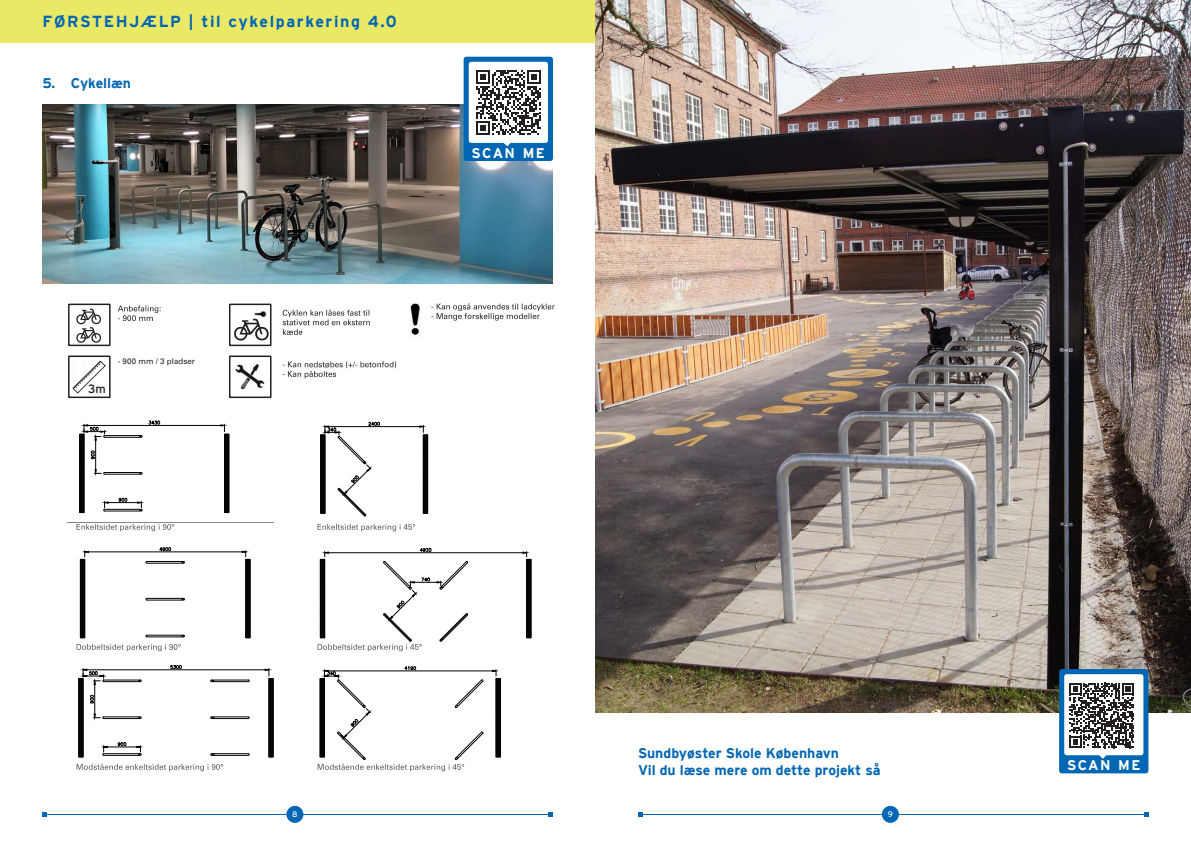
<style>
.page{position:relative;width:1191px;height:842px;background:#fff}
.page>*{position:absolute;margin:0;border:0;box-sizing:border-box;transform-origin:0 0}
.t1{font:700 16px "Interstate";letter-spacing:.1em;color:#0166b3}
.t2{font:700 14px "Interstate";color:#0166b3}
.t3{font:700 14px "Interstate";letter-spacing:.095em;color:#fff}
.t4{font:12px "Interstate";color:#231f20}
.t5{font:8px "Univers LT";color:#231f20}
.t6{font:8px "Interstate";color:#fff}
</style>
<div class="page">
<div style="left:0;top:0;width:595px;height:43px;background:#eae966"></div>
<div style="left:286px;top:806px;width:17px;height:17px;background:#0166b3;border-radius:50%"></div>
<hr style="left:45px;top:814px;width:506px;height:1px;background:#0166b3">
<svg style="left:43px;top:812px;width:4px;height:4px"></svg>
<svg style="left:549px;top:812px;width:4px;height:4px"></svg>
<svg style="left:76px;top:665px;width:425px;height:106px"></svg>
<svg style="left:76px;top:547px;width:456px;height:104px"></svg>
<svg style="left:67px;top:420px;width:362px;height:111px"></svg>
<img style="left:410px;top:304px;width:10px;height:31px">
<svg style="left:431px;top:303px;width:124px;height:18px"></svg>
<div style="left:68px;top:304px;width:43px;height:42px;border:2px solid #231f20"></div>
<img style="left:235px;top:364px;width:30px;height:26px">
<div style="left:229px;top:356px;width:42px;height:42px;border:2px solid #231f20"></div>
<div style="left:229px;top:304px;width:42px;height:42px;border:2px solid #231f20"></div>
<img style="left:72px;top:360px;width:33px;height:33px">
<div style="left:68px;top:356px;width:43px;height:42px;border:2px solid #231f20"></div>
<svg style="left:118px;top:305px;width:43px;height:16px"></svg>
<svg style="left:283px;top:309px;width:87px;height:26px"></svg>
<svg style="left:283px;top:361px;width:113px;height:17px"></svg>
<img style="left:43px;top:105px;width:510px;height:178px">
<img style="left:252px;top:306px;width:17px;height:13px">
<svg style="left:76px;top:309px;width:25px;height:34px"></svg>
<svg style="left:234px;top:319px;width:35px;height:22px"></svg>
<div style="left:463px;top:57px;width:90px;height:104px;background:#0166b3;border-radius:3px"></div>
<div style="left:469px;top:62px;width:79px;height:81px;background:#fff;border-radius:3px"></div>
<svg style="left:476px;top:70px;width:65px;height:76px"></svg>
<img style="left:595px;top:0;width:596px;height:713px">
<div style="left:1059px;top:669px;width:89px;height:104px;background:#0166b3;border-radius:3px"></div>
<div style="left:1064px;top:674px;width:79px;height:81px;background:#fff;border-radius:3px"></div>
<svg style="left:1069px;top:683px;width:65px;height:76px"></svg>
<div style="left:882px;top:806px;width:17px;height:17px;background:#0166b3;border-radius:50%"></div>
<hr style="left:640px;top:814px;width:506px;height:1px;background:#0166b3">
<svg style="left:638px;top:812px;width:4px;height:4px"></svg>
<svg style="left:1144px;top:812px;width:4px;height:4px"></svg>
<p class="t1" style="left:43px;top:12px;width:356px">FØRSTEHJÆLP | til cykelparkering 4.0</p>
<p class="t2" style="left:43px;top:75px;width:90px">5. Cykellæn</p>
<p class="t3" style="left:471px;top:145px;width:75px">SCAN ME</p>
<p class="t4" style="left:88px;top:382px;width:19px">3m</p>
<p class="t5" style="left:118px;top:356px;width:79px">- 900 mm / 3 pladser</p>
<p class="t6" style="left:292px;top:809px;width:7px">8</p>
<p class="t2" style="left:638px;top:745px;width:202px">Sundbyøster Skole København</p>
<p class="t2" style="left:638px;top:762px;width:244px">Vil du læse mere om dette projekt så</p>
<p class="t6" style="left:888px;top:809px;width:7px">9</p>
<p class="t3" style="left:1067px;top:757px;width:75px">SCAN ME</p>
</div>
